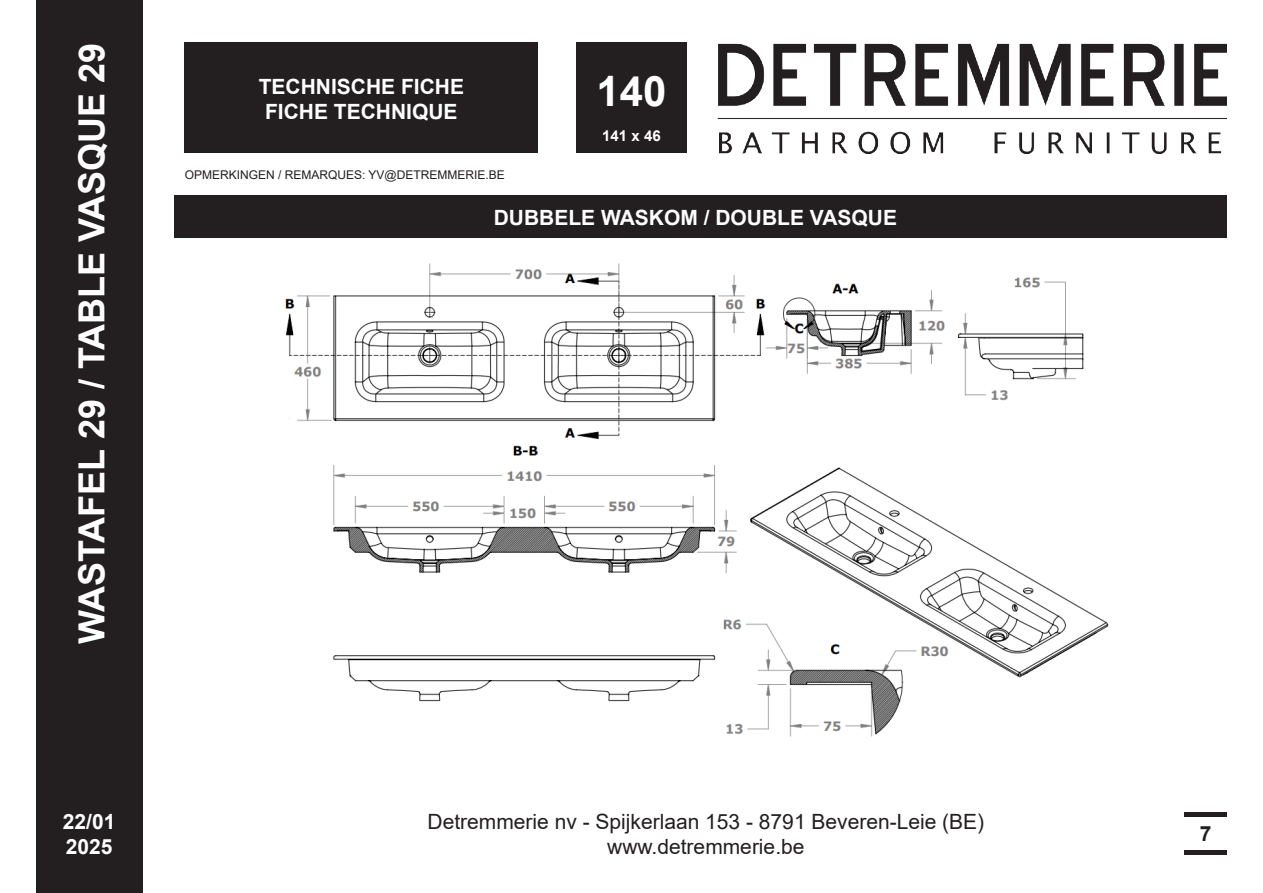
<style>
.page{position:relative;width:1263px;height:893px;background:#fff}
.page>*{position:absolute;margin:0;border:0;box-sizing:border-box;transform-origin:0 0}
.t1{font:700 42px "Arial";color:#fff}
.t2{font:700 36px "Arial";color:#fff}
.t3{font:21px/25.2px "Arial";color:#231f20;text-align:center}
.t4{font:700 21px/25.2px "Arial";color:#fff}
.t5{font:700 21px "Arial";color:#231f20}
.t6{font:700 15px "Arial";color:#fff}
.t7{font:12px "Arial";color:#231f20}
</style>
<div class="page">
<div style="left:36px;top:0;width:106px;height:893px;background:#231f20"></div>
<img style="left:717px;top:43px;width:510px;height:110px">
<div style="left:1184px;top:812px;width:43px;height:5px;background:#231f20"></div>
<div style="left:1184px;top:850px;width:43px;height:5px;background:#231f20"></div>
<div style="left:185px;top:43px;width:353px;height:110px;background:#231f20"></div>
<img style="left:285px;top:263px;width:824px;height:474px">
<div style="left:174px;top:196px;width:1042px;height:42px;background:#231f20"></div>
<div style="left:576px;top:43px;width:111px;height:110px;background:#231f20"></div>
<h2 class="t2" style="left:66px;top:644px;width:603px;rotate:-90deg">WASTAFEL 29 / TABLE VASQUE 29</h2>
<p class="t4" style="left:259px;top:74px;width:207px;text-align:center">TECHNISCHE FICHE<br>FICHE TECHNIQUE</p>
<p class="t7" style="left:185px;top:166px;width:322px">OPMERKINGEN / REMARQUES: YV@DETREMMERIE.BE</p>
<p class="t1" style="left:596px;top:61px;width:72px">140</p>
<p class="t6" style="left:602px;top:125px;width:60px">141 x 46</p>
<p class="t4" style="left:494px;top:205px;width:405px">DUBBELE WASKOM / DOUBLE VASQUE</p>
<p class="t4" style="left:63px;top:809px;width:54px">22/01<br>2025</p>
<p class="t3" style="left:427px;top:808px;width:558px">Detremmerie nv - Spijkerlaan 153 - 8791 Beveren-Leie (BE) www.detremmerie.be</p>
<p class="t5" style="left:1200px;top:819px;width:13px">7</p>
</div>
